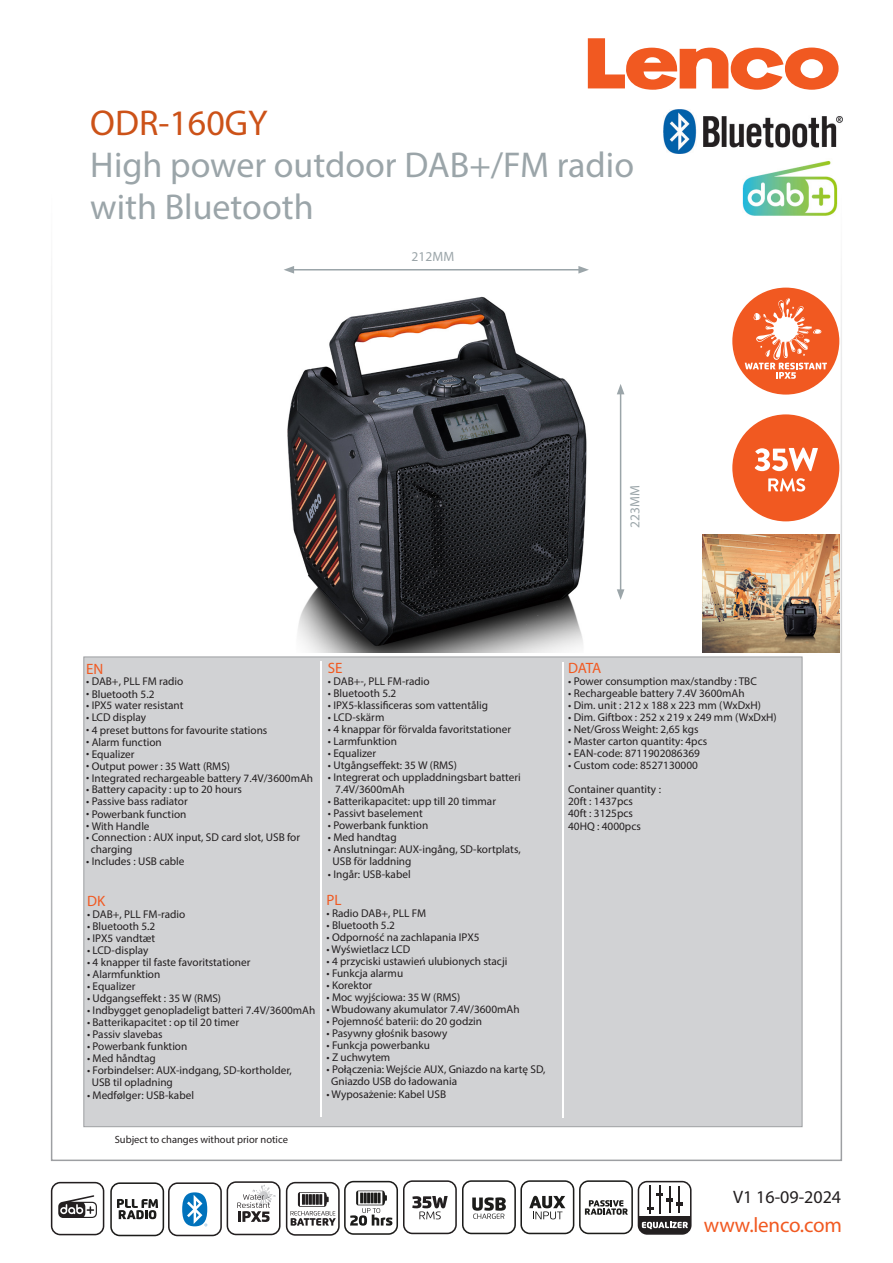
<style>
.page{position:relative;width:893px;height:1263px;background:#fff}
.page>*{position:absolute;margin:0;border:0;box-sizing:border-box;transform-origin:0 0}
.t1{font:36px "Myriad Pro";color:#9ba5a9}
.t2{font:36px "Myriad Pro";color:#cc5218}
.t3{font:21px "Myriad Pro";letter-spacing:-.01em;color:#f15921}
.t4{font:18px "Myriad Pro";color:#231f20}
.t5{font:15px "Myriad Pro";color:#f15921}
.t6{font:13.5px "Myriad Pro";letter-spacing:.005em;color:#9ba5a9}
.t7{font:11.25px/12px "Myriad Pro";color:#231f20}
.t8{font:10.5px "Myriad Pro";color:#231f20}
</style>
<div class="page">
<svg style="left:588px;top:38px;width:251px;height:52px"></svg>
<div style="left:84px;top:657px;width:718px;height:470px;background:#d1d2d4;border:1px solid #9d9fa2"></div>
<hr style="left:562px;top:662px;width:2px;height:456px;background:#fff">
<hr style="left:320px;top:661px;width:2px;height:456px;background:#fff">
<svg style="left:51px;top:1182px;width:53px;height:53px"></svg>
<img style="left:287px;top:296px;width:300px;height:357px">
<img style="left:663px;top:110px;width:179px;height:44px">
<div style="left:732px;top:288px;width:107px;height:107px;background:#f15921;border-radius:50%"></div>
<svg style="left:745px;top:298px;width:82px;height:81px"></svg>
<img style="left:742px;top:161px;width:96px;height:55px">
<svg style="left:110px;top:1180px;width:581px;height:56px"></svg>
<hr style="left:620px;top:392px;width:1px;height:200px;background:#9ba5a9">
<svg style="left:617px;top:384px;width:7px;height:10px"></svg>
<svg style="left:617px;top:589px;width:7px;height:11px"></svg>
<hr style="left:292px;top:269px;width:289px;height:1px;background:#9ba5a9">
<svg style="left:284px;top:266px;width:10px;height:8px"></svg>
<svg style="left:578px;top:266px;width:11px;height:8px"></svg>
<div style="left:732px;top:414px;width:107px;height:107px;background:#f15921;border-radius:50%"></div>
<svg style="left:755px;top:448px;width:63px;height:23px"></svg>
<svg style="left:768px;top:478px;width:37px;height:13px"></svg>
<img style="left:702px;top:534px;width:137px;height:119px">
<p class="t2" style="left:90px;top:100px;width:179px">ODR-160GY</p>
<p class="t1" style="left:90px;top:142px;width:545px">High power outdoor DAB+/FM radio</p>
<p class="t1" style="left:90px;top:184px;width:225px">with Bluetooth</p>
<p class="t6" style="left:412px;top:249px;width:44px">212MM</p>
<p class="t6" style="left:626px;top:528px;width:44px;rotate:-90deg">223MM</p>
<p class="t5" style="left:86px;top:660px;width:19px">EN</p>
<p class="t7" style="left:86px;top:674px;width:99px">• DAB+, PLL FM radio</p>
<p class="t7" style="left:86px;top:688px;width:70px">• Bluetooth 5.2</p>
<p class="t7" style="left:86px;top:698px;width:99px">• IPX5 water resistant</p>
<p class="t7" style="left:86px;top:710px;width:61px">• LCD display</p>
<p class="t7" style="left:86px;top:724px;width:183px">• 4 preset buttons for favourite stations</p>
<p class="t7" style="left:86px;top:736px;width:77px">• Alarm function</p>
<p class="t7" style="left:86px;top:748px;width:50px">• Equalizer</p>
<p class="t7" style="left:86px;top:760px;width:145px">• Output power : 35 Watt (RMS)</p>
<p class="t7" style="left:86px;top:772px;width:229px">• Integrated rechargeable battery 7.4V/3600mAh</p>
<p class="t7" style="left:86px;top:782px;width:157px">• Battery capacity : up to 20 hours</p>
<p class="t7" style="left:86px;top:794px;width:103px">• Passive bass radiator</p>
<p class="t7" style="left:86px;top:808px;width:102px">• Powerbank function</p>
<p class="t7" style="left:86px;top:820px;width:65px">• With Handle</p>
<p class="t7" style="left:86px;top:830px;width:216px">• Connection : AUX input, SD card slot, USB for</p>
<p class="t7" style="left:91px;top:842px;width:43px">charging</p>
<p class="t7" style="left:86px;top:854px;width:100px">• Includes : USB cable</p>
<p class="t5" style="left:87px;top:891px;width:20px">DK</p>
<p class="t7" style="left:87px;top:908px;width:100px">• DAB+, PLL FM-radio</p>
<p class="t7" style="left:87px;top:920px;width:70px">• Bluetooth 5.2</p>
<p class="t7" style="left:87px;top:932px;width:70px">• IPX5 vandtæt</p>
<p class="t7" style="left:87px;top:944px;width:63px">• LCD-display</p>
<p class="t7" style="left:87px;top:956px;width:165px">• 4 knapper til faste favoritstationer</p>
<p class="t7" style="left:87px;top:968px;width:75px">• Alarmfunktion</p>
<p class="t7" style="left:87px;top:980px;width:50px">• Equalizer</p>
<p class="t7" style="left:87px;top:992px;width:136px">• Udgangseffekt : 35 W (RMS)</p>
<p class="t7" style="left:87px;top:1004px;width:230px">• Indbygget genopladeligt batteri 7.4V/3600mAh</p>
<p class="t7" style="left:87px;top:1016px;width:154px">• Batterikapacitet : op til 20 timer</p>
<p class="t7" style="left:87px;top:1028px;width:77px">• Passiv slavebas</p>
<p class="t7" style="left:87px;top:1040px;width:102px">• Powerbank funktion</p>
<p class="t7" style="left:87px;top:1052px;width:70px">• Med håndtag</p>
<p class="t7" style="left:87px;top:1064px;width:206px">• Forbindelser: AUX-indgang, SD-kortholder,</p>
<p class="t7" style="left:92px;top:1076px;width:83px">USB til opladning</p>
<p class="t7" style="left:87px;top:1089px;width:109px">• Medfølger: USB-kabel</p>
<p class="t5" style="left:328px;top:658px;width:16px">SE</p>
<p class="t7" style="left:328px;top:674px;width:103px">• DAB+-, PLL FM-radio</p>
<p class="t7" style="left:328px;top:686px;width:70px">• Bluetooth 5.2</p>
<p class="t7" style="left:328px;top:698px;width:162px">• IPX5-klassificeras som vattentålig</p>
<p class="t7" style="left:328px;top:710px;width:58px">• LCD-skärm</p>
<p class="t7" style="left:328px;top:722px;width:185px">• 4 knappar för förvalda favoritstationer</p>
<p class="t7" style="left:328px;top:734px;width:71px">• Larmfunktion</p>
<p class="t7" style="left:328px;top:746px;width:50px">• Equalizer</p>
<p class="t7" style="left:328px;top:758px;width:131px">• Utgångseffekt: 35 W (RMS)</p>
<p class="t7" style="left:335px;top:770px;width:187px;text-indent:-7px">• Integrerat och uppladdningsbart batteri<br>7.4V/3600mAh</p>
<p class="t7" style="left:328px;top:794px;width:170px">• Batterikapacitet: upp till 20 timmar</p>
<p class="t7" style="left:328px;top:806px;width:96px">• Passivt baselement</p>
<p class="t7" style="left:328px;top:818px;width:102px">• Powerbank funktion</p>
<p class="t7" style="left:328px;top:830px;width:70px">• Med handtag</p>
<p class="t7" style="left:328px;top:842px;width:194px">• Anslutningar: AUX-ingång, SD-kortplats,</p>
<p class="t7" style="left:333px;top:854px;width:80px">USB för laddning</p>
<p class="t7" style="left:328px;top:868px;width:84px">• Ingår: USB-kabel</p>
<p class="t5" style="left:326px;top:890px;width:17px">PL</p>
<p class="t7" style="left:326px;top:907px;width:101px">• Radio DAB+, PLL FM</p>
<p class="t7" style="left:326px;top:919px;width:70px">• Bluetooth 5.2</p>
<p class="t7" style="left:326px;top:931px;width:155px">• Odporność na zachlapania IPX5</p>
<p class="t7" style="left:326px;top:943px;width:85px">• Wyświetlacz LCD</p>
<p class="t7" style="left:326px;top:955px;width:182px">• 4 przyciski ustawień ulubionych stacji</p>
<p class="t7" style="left:326px;top:967px;width:78px">• Funkcja alarmu</p>
<p class="t7" style="left:326px;top:979px;width:47px">• Korektor</p>
<p class="t7" style="left:326px;top:991px;width:135px">• Moc wyjściowa: 35 W (RMS)</p>
<p class="t7" style="left:326px;top:1003px;width:195px">• Wbudowany akumulator 7.4V/3600mAh</p>
<p class="t7" style="left:326px;top:1015px;width:157px">• Pojemność baterii: do 20 godzin</p>
<p class="t7" style="left:326px;top:1027px;width:122px">• Pasywny głośnik basowy</p>
<p class="t7" style="left:326px;top:1039px;width:105px">• Funkcja powerbanku</p>
<p class="t7" style="left:326px;top:1051px;width:65px">• Z uchwytem</p>
<p class="t7" style="left:326px;top:1063px;width:221px">• Połączenia: Wejście AUX, Gniazdo na kartę SD,</p>
<p class="t7" style="left:331px;top:1075px;width:127px">Gniazdo USB do ładowania</p>
<p class="t7" style="left:326px;top:1088px;width:121px">• Wyposażenie: Kabel USB</p>
<p class="t8" style="left:115px;top:1133px;width:175px">Subject to changes without prior notice</p>
<p class="t5" style="left:568px;top:658px;width:35px">DATA</p>
<p class="t7" style="left:568px;top:674px;width:190px">• Power consumption max/standby : TBC</p>
<p class="t7" style="left:568px;top:686px;width:178px">• Rechargeable battery 7.4V 3600mAh</p>
<p class="t7" style="left:568px;top:698px;width:194px">• Dim. unit : 212 x 188 x 223 mm (WxDxH)</p>
<p class="t7" style="left:568px;top:710px;width:210px">• Dim. Giftbox : 252 x 219 x 249 mm (WxDxH)</p>
<p class="t7" style="left:568px;top:722px;width:132px">• Net/Gross Weight: 2,65 kgs</p>
<p class="t7" style="left:568px;top:734px;width:141px">• Master carton quantity: 4pcs</p>
<p class="t7" style="left:568px;top:746px;width:133px">• EAN-code: 8711902086369</p>
<p class="t7" style="left:568px;top:758px;width:131px">• Custom code: 8527130000</p>
<p class="t7" style="left:568px;top:782px;width:94px">Container quantity :</p>
<p class="t7" style="left:568px;top:794px;width:66px">20ft : 1437pcs</p>
<p class="t7" style="left:568px;top:806px;width:66px">40ft : 3125pcs</p>
<p class="t7" style="left:568px;top:820px;width:74px">40HQ : 4000pcs</p>
<p class="t4" style="left:733px;top:1185px;width:110px">V1 16-09-2024</p>
<p class="t3" style="left:704px;top:1212px;width:139px">www.lenco.com</p>
</div>
